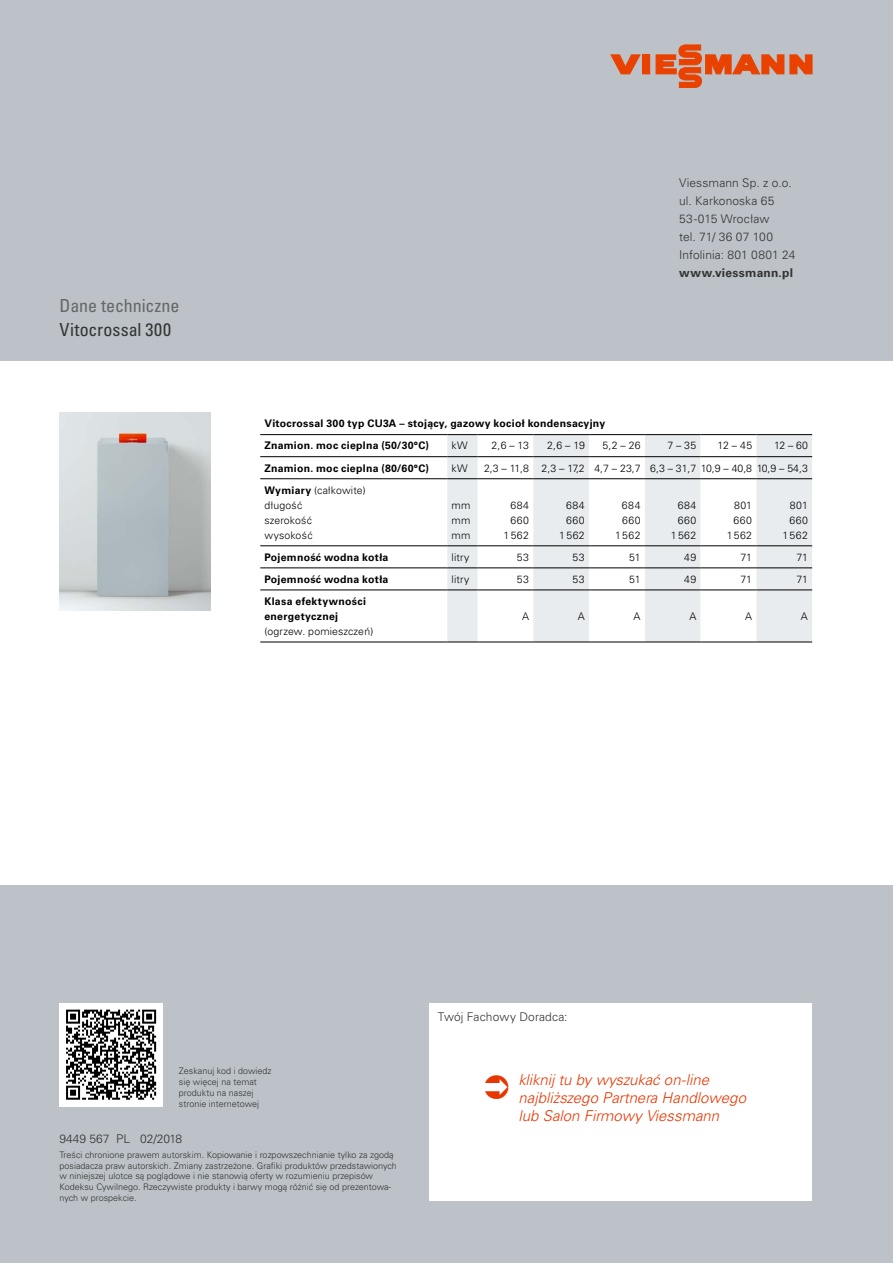
<style>
.page{position:relative;width:893px;height:1263px;background:#bcc2c7}
.page>*{position:absolute;margin:0;border:0;box-sizing:border-box;transform-origin:0 0}
.t1{font:condensed 18px "Univers LTCYR 57";letter-spacing:-.005em;color:#666}
.t2{font:condensed 18px "Univers LTCYR 57";letter-spacing:.01em;color:#333}
.t3{font:italic 300 15px/18px "Univers LTCYR 45";color:#e83600}
.t4{font:300 12px/18px "Univers LTCYR 45";letter-spacing:.01em;color:#333}
.t5{font:700 12px "Univers LTCYR 65";letter-spacing:.025em;color:#333}
.t6{font:700 10.5px/22px "Univers LTCYR 65";letter-spacing:.025em;color:#000}
.t7{font:300 10.5px/15px "Univers LTCYR 45";letter-spacing:.025em;color:#000}
.t8{font:300 10.5px "Univers LTCYR 45";letter-spacing:-.035em;color:#000}
.t9{font:300 10.5px/15px "Univers LTCYR 45";letter-spacing:.05em;color:#000;text-align:right}
.t10{font:300 10.5px/15px "Univers LTCYR 45";letter-spacing:.045em;color:#000;text-align:right}
.t11{font:300 9px/10.8px "Univers LTCYR 45";color:#333}
.s1{font-family:"Univers LTCYR 65";font-weight:700}
</style>
<div class="page">
<div style="left:0;top:361px;width:893px;height:523px;background:#fff"></div>
<svg style="left:447px;top:435px;width:142px;height:207px;fill:#e8ecee"></svg>
<svg style="left:589px;top:435px;width:223px;height:207px"></svg>
<hr style="left:260px;top:434px;width:187px;height:1px;background:#000">
<hr style="left:447px;top:434px;width:31px;height:1px;background:#000">
<hr style="left:478px;top:434px;width:55px;height:1px;background:#000">
<hr style="left:533px;top:434px;width:56px;height:1px;background:#000">
<hr style="left:589px;top:434px;width:56px;height:1px;background:#000">
<hr style="left:645px;top:434px;width:56px;height:1px;background:#000">
<hr style="left:701px;top:434px;width:55px;height:1px;background:#000">
<hr style="left:756px;top:434px;width:56px;height:1px;background:#000">
<hr style="left:260px;top:456px;width:187px;height:1px;background:#000">
<hr style="left:447px;top:456px;width:31px;height:1px;background:#000">
<hr style="left:478px;top:456px;width:55px;height:1px;background:#000">
<hr style="left:533px;top:456px;width:56px;height:1px;background:#000">
<hr style="left:589px;top:456px;width:56px;height:1px;background:#000">
<hr style="left:645px;top:456px;width:56px;height:1px;background:#000">
<hr style="left:701px;top:456px;width:55px;height:1px;background:#000">
<hr style="left:756px;top:456px;width:56px;height:1px;background:#000">
<hr style="left:260px;top:478px;width:187px;height:1px;background:#000">
<hr style="left:447px;top:478px;width:31px;height:1px;background:#000">
<hr style="left:478px;top:478px;width:55px;height:1px;background:#000">
<hr style="left:533px;top:478px;width:56px;height:1px;background:#000">
<hr style="left:589px;top:478px;width:56px;height:1px;background:#000">
<hr style="left:645px;top:478px;width:56px;height:1px;background:#000">
<hr style="left:701px;top:478px;width:55px;height:1px;background:#000">
<hr style="left:756px;top:478px;width:56px;height:1px;background:#000">
<hr style="left:260px;top:545px;width:187px;height:1px;background:#000">
<hr style="left:447px;top:545px;width:31px;height:1px;background:#000">
<hr style="left:478px;top:545px;width:55px;height:1px;background:#000">
<hr style="left:533px;top:545px;width:56px;height:1px;background:#000">
<hr style="left:589px;top:545px;width:56px;height:1px;background:#000">
<hr style="left:645px;top:545px;width:56px;height:1px;background:#000">
<hr style="left:701px;top:545px;width:55px;height:1px;background:#000">
<hr style="left:756px;top:545px;width:56px;height:1px;background:#000">
<hr style="left:260px;top:568px;width:187px;height:1px;background:#000">
<hr style="left:447px;top:568px;width:31px;height:1px;background:#000">
<hr style="left:478px;top:568px;width:55px;height:1px;background:#000">
<hr style="left:533px;top:568px;width:56px;height:1px;background:#000">
<hr style="left:589px;top:568px;width:56px;height:1px;background:#000">
<hr style="left:645px;top:568px;width:56px;height:1px;background:#000">
<hr style="left:701px;top:568px;width:55px;height:1px;background:#000">
<hr style="left:756px;top:568px;width:56px;height:1px;background:#000">
<hr style="left:260px;top:589px;width:187px;height:1px;background:#000">
<hr style="left:260px;top:642px;width:187px;height:1px;background:#000">
<hr style="left:447px;top:589px;width:31px;height:1px;background:#000">
<hr style="left:447px;top:642px;width:31px;height:1px;background:#000">
<hr style="left:478px;top:589px;width:55px;height:1px;background:#000">
<hr style="left:533px;top:589px;width:56px;height:1px;background:#000">
<hr style="left:589px;top:589px;width:56px;height:1px;background:#000">
<hr style="left:478px;top:642px;width:55px;height:1px;background:#000">
<hr style="left:533px;top:642px;width:56px;height:1px;background:#000">
<hr style="left:589px;top:642px;width:56px;height:1px;background:#000">
<hr style="left:645px;top:589px;width:56px;height:1px;background:#000">
<hr style="left:645px;top:642px;width:56px;height:1px;background:#000">
<hr style="left:701px;top:589px;width:55px;height:1px;background:#000">
<hr style="left:701px;top:642px;width:55px;height:1px;background:#000">
<hr style="left:756px;top:589px;width:56px;height:1px;background:#000">
<hr style="left:756px;top:642px;width:56px;height:1px;background:#000">
<img style="left:60px;top:413px;width:150px;height:198px">
<div style="left:60px;top:1003px;width:103px;height:103px;background:#fff"></div>
<svg style="left:66px;top:1010px;width:90px;height:90px"></svg>
<div style="left:429px;top:1003px;width:383px;height:198px;background:#fff"></div>
<div style="left:643px;top:55px;width:7px;height:19px;background:#e94200"></div>
<div style="left:642px;top:55px;width:8px;height:19px;border:1px solid #e94200"></div>
<svg style="left:611px;top:55px;width:29px;height:19px"></svg>
<svg style="left:656px;top:45px;width:128px;height:43px"></svg>
<svg style="left:790px;top:54px;width:22px;height:20px"></svg>
<h1 class="t1" style="left:60px;top:294px;width:121px">Dane techniczne</h1>
<h1 class="t2" style="left:60px;top:318px;width:113px">Vitocrossal 300</h1>
<h3 class="t4" style="left:679px;top:174px;width:118px">Viessmann Sp. z o.o. ul. Karkonoska 65<br>53-015 Wrocław<br>tel. 71/ 36 07 100<br>Infolinia: 801 0801 24</h3>
<h3 class="t5" style="left:679px;top:265px;width:116px">www.viessmann.pl</h3>
<p class="t6" style="left:264px;top:412px;width:342px">Vitocrossal 300 typ CU3A – stojący, gazowy kocioł kondensacyjny<br>Znamion. moc cieplna (50/30°C)</p>
<p class="t7" style="left:452px;top:438px;width:18px">kW</p>
<p class="t7" style="left:492px;top:438px;width:39px">2,6 – 13</p>
<p class="t7" style="left:547px;top:438px;width:39px">2,6 – 19</p>
<p class="t7" style="left:602px;top:438px;width:40px">5,2 – 26</p>
<p class="t7" style="left:667px;top:438px;width:31px">7 – 35</p>
<p class="t7" style="left:718px;top:438px;width:36px">12 – 45</p>
<p class="t7" style="left:774px;top:438px;width:35px">12 – 60</p>
<p class="t6" style="left:264px;top:456px;width:166px">Znamion. moc cieplna (80/60°C)</p>
<p class="t7" style="left:452px;top:460px;width:18px">kW</p>
<p class="t8" style="left:484px;top:461px;width:325px">2,3 – 11,8 2,3 – 17,2 4,7 – 23,7 6,3 – 31,7 10,9 – 40,8 10,9 – 54,3</p>
<p class="t7" style="left:264px;top:482px;width:103px"><span class="s1">Wymiary</span> (całkowite) długość<br>szerokość<br>wysokość</p>
<p class="t7" style="left:452px;top:497px;width:20px;text-align:justify">mm mm mm</p>
<p class="t9" style="left:503px;top:497px;width:27px">684<br>660<br>1562</p>
<p class="t9" style="left:559px;top:497px;width:27px">684<br>660<br>1562</p>
<p class="t9" style="left:615px;top:497px;width:27px">684<br>660<br>1562</p>
<p class="t9" style="left:671px;top:497px;width:27px">684<br>660<br>1562</p>
<p class="t10" style="left:727px;top:497px;width:27px">801<br>660<br>1562</p>
<p class="t10" style="left:782px;top:497px;width:27px">801<br>660<br>1562</p>
<p class="t6" style="left:264px;top:545px;width:125px">Pojemność wodna kotła</p>
<p class="t7" style="left:452px;top:549px;width:19px">litry</p>
<p class="t7" style="left:517px;top:549px;width:14px">53</p>
<p class="t7" style="left:573px;top:549px;width:14px">53</p>
<p class="t7" style="left:629px;top:549px;width:13px">51</p>
<p class="t7" style="left:684px;top:549px;width:14px">49</p>
<p class="t7" style="left:740px;top:549px;width:13px">71</p>
<p class="t7" style="left:796px;top:549px;width:13px">71</p>
<p class="t6" style="left:264px;top:567px;width:125px">Pojemność wodna kotła</p>
<p class="t7" style="left:452px;top:571px;width:19px">litry</p>
<p class="t7" style="left:517px;top:571px;width:14px">53</p>
<p class="t7" style="left:573px;top:571px;width:14px">53</p>
<p class="t7" style="left:629px;top:571px;width:13px">51</p>
<p class="t7" style="left:684px;top:571px;width:14px">49</p>
<p class="t7" style="left:740px;top:571px;width:13px">71</p>
<p class="t7" style="left:796px;top:571px;width:13px">71</p>
<p class="t6" style="left:264px;top:593px;width:103px;line-height:15px">Klasa efektywności energetycznej</p>
<p class="t7" style="left:264px;top:623px;width:110px">(ogrzew. pomieszczeń)</p>
<p class="t7" style="left:522px;top:608px;width:9px">A</p>
<p class="t7" style="left:578px;top:608px;width:9px">A</p>
<p class="t7" style="left:634px;top:608px;width:9px">A</p>
<p class="t7" style="left:689px;top:608px;width:9px">A</p>
<p class="t7" style="left:745px;top:608px;width:9px">A</p>
<p class="t7" style="left:801px;top:608px;width:9px">A</p>
<h3 class="t4" style="left:438px;top:1007px;width:131px">Twój Fachowy Doradca:</h3>
<p class="t11" style="left:179px;top:1065px;width:94px">Zeskanuj kod i dowiedz się więcej na temat produktu na naszej stronie internetowej</p>
<h3 class="t4" style="left:60px;top:1129px;width:124px">9449 567 PL 02/2018</h3>
<p class="t11" style="left:60px;top:1149px;width:339px">Treści chronione prawem autorskim. Kopiowanie i rozpowszechnianie tylko za zgodą posiadacza praw autorskich. Zmiany zastrzeżone. Grafiki produktów przedstawionych w niniejszej ulotce są poglądowe i nie stanowią oferty w rozumieniu przepisów Kodeksu Cywilnego. Rzeczywiste produkty i barwy mogą różnić się od prezentowa-</p>
<h2 class="t3" style="left:518px;top:1070px;width:229px">kliknij tu by wyszukać on-line najbliższego Partnera Handlowego lub Salon Firmowy Viessmann</h2>
</div>
